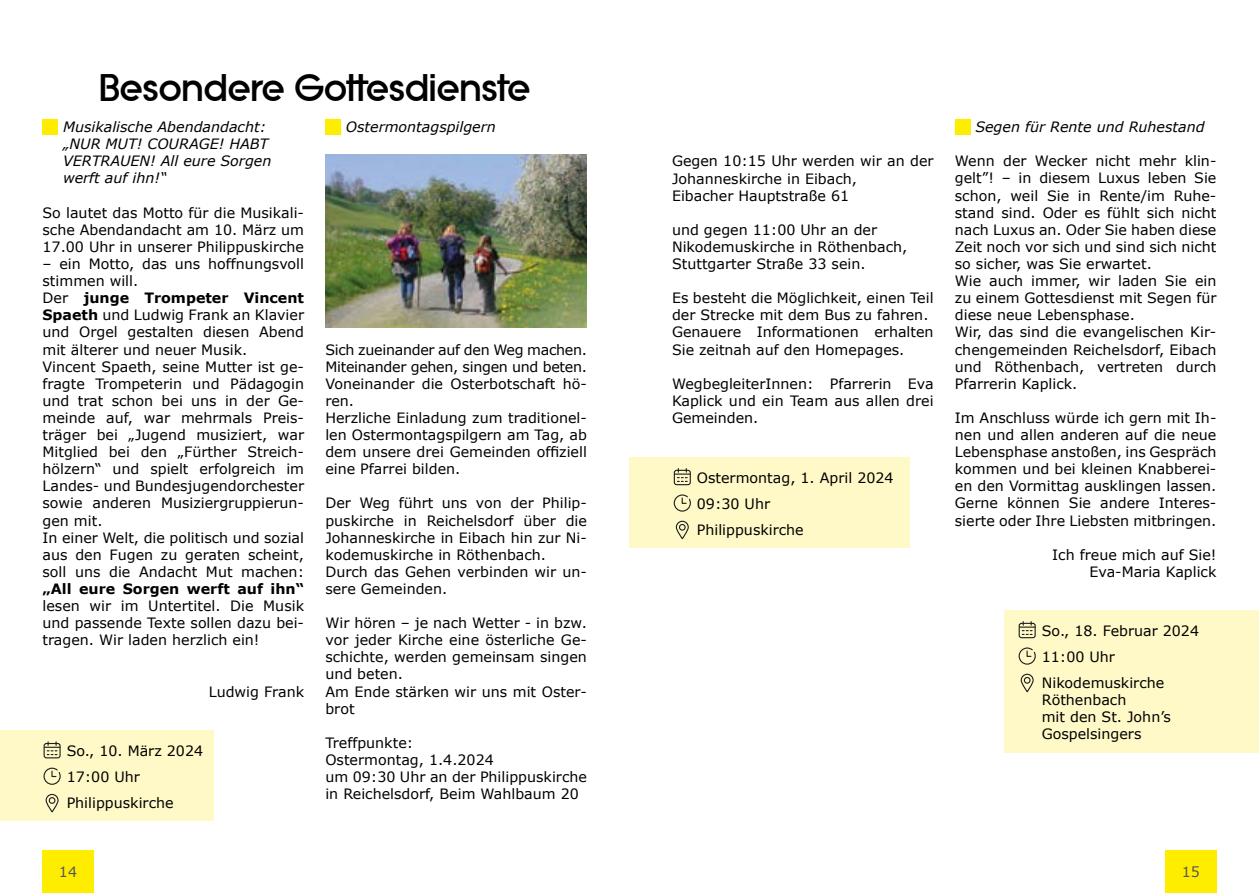
<style>
.page{position:relative;width:1259px;height:893px;background:#fff}
.page>*{position:absolute;margin:0;border:0;box-sizing:border-box;transform-origin:0 0}
.t1{font:800 37.5px "Brad Becker";letter-spacing:-.02em;color:#000}
.t2{font:14.25px/17.1px "Verdana";color:#000}
.t3{font:italic 14.25px/17.1px "Verdana";color:#000}
.t4{font:700 14.25px "Verdana";color:#000}
.t5{font:14.25px "Verdana";color:#575756}
.s1{font-weight:700}
</style>
<div class="page">
<div style="left:43px;top:850px;width:51px;height:43px;background:#ffed00"></div>
<div style="left:43px;top:120px;width:15px;height:15px;background:#ffed00"></div>
<div style="left:325px;top:120px;width:16px;height:15px;background:#ffed00"></div>
<div style="left:0;top:730px;width:214px;height:91px;background:#fff9c7"></div>
<div style="left:44px;top:743px;width:17px;height:15px;border:1px solid #1d1d1c;border-radius:2px"></div>
<svg style="left:44px;top:742px;width:16px;height:13px"></svg>
<svg style="left:43px;top:767px;width:18px;height:18px"></svg>
<div style="left:46px;top:794px;width:13px;height:18px;border:1px solid #1d1d1c;border-radius:6px"></div>
<div style="left:49px;top:797px;width:6px;height:7px;border:1px solid #1d1d1c;border-radius:50%"></div>
<img style="left:325px;top:155px;width:262px;height:172px">
<div style="left:1165px;top:850px;width:51px;height:43px;background:#ffed00"></div>
<div style="left:955px;top:120px;width:15px;height:15px;background:#ffed00"></div>
<div style="left:629px;top:457px;width:281px;height:91px;background:#fff9c7"></div>
<div style="left:674px;top:470px;width:17px;height:15px;border:1px solid #1d1d1c;border-radius:2px"></div>
<svg style="left:674px;top:469px;width:16px;height:13px"></svg>
<svg style="left:673px;top:494px;width:18px;height:18px"></svg>
<div style="left:676px;top:521px;width:13px;height:18px;border:1px solid #1d1d1c;border-radius:6px"></div>
<div style="left:679px;top:524px;width:6px;height:7px;border:1px solid #1d1d1c;border-radius:50%"></div>
<div style="left:1004px;top:610px;width:255px;height:142px;background:#fff9c7"></div>
<div style="left:1018px;top:623px;width:17px;height:15px;border:1px solid #1d1d1c;border-radius:2px"></div>
<svg style="left:1019px;top:622px;width:16px;height:13px"></svg>
<svg style="left:1018px;top:647px;width:18px;height:18px"></svg>
<div style="left:1020px;top:674px;width:13px;height:18px;border:1px solid #1d1d1c;border-radius:6px"></div>
<div style="left:1023px;top:677px;width:7px;height:7px;border:1px solid #1d1d1c;border-radius:50%"></div>
<h1 class="t1" style="left:99px;top:66px;width:433px">Besondere Gottesdienste</h1>
<p class="t3" style="left:63px;top:119px;width:210px">Musikalische Abendandacht: „NUR MUT! COURAGE! HABT<br>VERTRAUEN! All eure Sorgen werft auf ihn!“</p>
<p class="t2" style="left:43px;top:204px;width:263px;text-align:justify">So lautet das Motto für die Musikali&shy;sche Abendandacht am 10. März um 17.00 Uhr in unserer Philippuskirche</p>
<p class="t2" style="left:43px;top:255px;width:263px">– ein Motto, das uns hoffnungsvoll stimmen will.<br>Der <span class="s1">junge Trompeter Vincent<br>Spaeth</span> und Ludwig Frank an Klavier und Orgel gestalten diesen Abend mit älterer und neuer Musik.<br>Vincent Spaeth, seine Mutter ist ge&shy;fragte Trompeterin und Pädagogin und trat schon bei uns in der Ge&shy;meinde auf, war mehrmals Preis&shy;träger bei „Jugend musiziert, war<br>Mitglied bei den „Fürther Streich&shy;hölzern“ und spielt erfolgreich im<br>Landes- und Bundesjugendorchester sowie anderen Musiziergruppierun&shy;gen mit.<br>In einer Welt, die politisch und sozial aus den Fugen zu geraten scheint, soll uns die Andacht Mut machen:</p>
<p class="t4" style="left:43px;top:579px;width:263px">„All eure Sorgen werft auf ihn“</p>
<p class="t2" style="left:43px;top:597px;width:263px;text-align:justify">lesen wir im Untertitel. Die Musik und passende Texte sollen dazu bei&shy;tragen. Wir laden herzlich ein!</p>
<p class="t2" style="left:209px;top:683px;width:97px">Ludwig Frank</p>
<p class="t3" style="left:346px;top:119px;width:151px">Ostermontagspilgern</p>
<p class="t2" style="left:325px;top:341px;width:263px">Sich zueinander auf den Weg machen.<br>Miteinander gehen, singen und beten.<br>Voneinander die Osterbotschaft hö&shy;ren.<br>Herzliche Einladung zum traditionel&shy;len Ostermontagspilgern am Tag, ab dem unsere drei Gemeinden offiziell eine Pfarrei bilden.</p>
<p class="t2" style="left:325px;top:495px;width:263px">Der Weg führt uns von der Philip&shy;puskirche in Reichelsdorf über die<br>Johanneskirche in Eibach hin zur Ni&shy;kodemuskirche in Röthenbach.<br>Durch das Gehen verbinden wir un&shy;sere Gemeinden.</p>
<p class="t2" style="left:325px;top:615px;width:263px">Wir hören – je nach Wetter - in bzw. vor jeder Kirche eine österliche Ge&shy;schichte, werden gemeinsam singen und beten.<br>Am Ende stärken wir uns mit Oster&shy;brot</p>
<p class="t2" style="left:325px;top:734px;width:263px">Treffpunkte:<br>Ostermontag, 1.4.2024<br>um 09:30 Uhr an der Philippuskirche in Reichelsdorf, Beim Wahlbaum 20</p>
<p class="t2" style="left:67px;top:738px;width:138px;line-height:26.2px">So., 10. März 2024<br>17:00 Uhr<br>Philippuskirche</p>
<p class="t5" style="left:59px;top:863px;width:20px">14</p>
<p class="t2" style="left:672px;top:153px;width:263px">Gegen 10:15 Uhr werden wir an der<br>Johanneskirche in Eibach,<br>Eibacher Hauptstraße 61</p>
<p class="t2" style="left:672px;top:221px;width:237px">und gegen 11:00 Uhr an der<br>Nikodemuskirche in Röthenbach,<br>Stuttgarter Straße 33 sein.</p>
<p class="t2" style="left:672px;top:290px;width:263px">Es besteht die Möglichkeit, einen Teil der Strecke mit dem Bus zu fahren.<br>Genauere Informationen erhalten Sie zeitnah auf den Homepages.</p>
<p class="t2" style="left:672px;top:375px;width:263px;text-align:justify">WegbegleiterInnen: Pfarrerin Eva Kaplick und ein Team aus allen drei Gemeinden.</p>
<p class="t2" style="left:697px;top:465px;width:198px;line-height:26.2px">Ostermontag, 1. April 2024<br>09:30 Uhr<br>Philippuskirche</p>
<p class="t3" style="left:975px;top:119px;width:231px">Segen für Rente und Ruhestand</p>
<p class="t2" style="left:955px;top:153px;width:263px">Wenn der Wecker nicht mehr klin&shy;gelt”! – in diesem Luxus leben Sie schon, weil Sie in Rente/im Ruhe&shy;stand sind. Oder es fühlt sich nicht nach Luxus an. Oder Sie haben diese<br>Zeit noch vor sich und sind sich nicht so sicher, was Sie erwartet.<br>Wie auch immer, wir laden Sie ein zu einem Gottesdienst mit Segen für diese neue Lebensphase.<br>Wir, das sind die evangelischen Kir&shy;chengemeinden Reichelsdorf, Eibach und Röthenbach, vertreten durch<br>Pfarrerin Kaplick.</p>
<p class="t2" style="left:955px;top:409px;width:263px;text-align:justify">Im Anschluss würde ich gern mit Ih&shy;nen und allen anderen auf die neue Lebensphase anstoßen, ins Gespräch kommen und bei kleinen Knabberei&shy;en den Vormittag ausklingen lassen.<br>Gerne können Sie andere Interes&shy;sierte oder Ihre Liebsten mitbringen.</p>
<p class="t2" style="left:1052px;top:546px;width:166px;text-align:right">Ich freue mich auf Sie!<br>Eva-Maria Kaplick</p>
<p class="t2" style="left:1041px;top:618px;width:159px;line-height:26.2px">So., 18. Februar 2024<br>11:00 Uhr<br>Nikodemuskirche</p>
<p class="t2" style="left:1041px;top:692px;width:131px">Röthenbach<br>mit den St. John’s<br>Gospelsingers</p>
<p class="t5" style="left:1181px;top:863px;width:20px">15</p>
</div>
